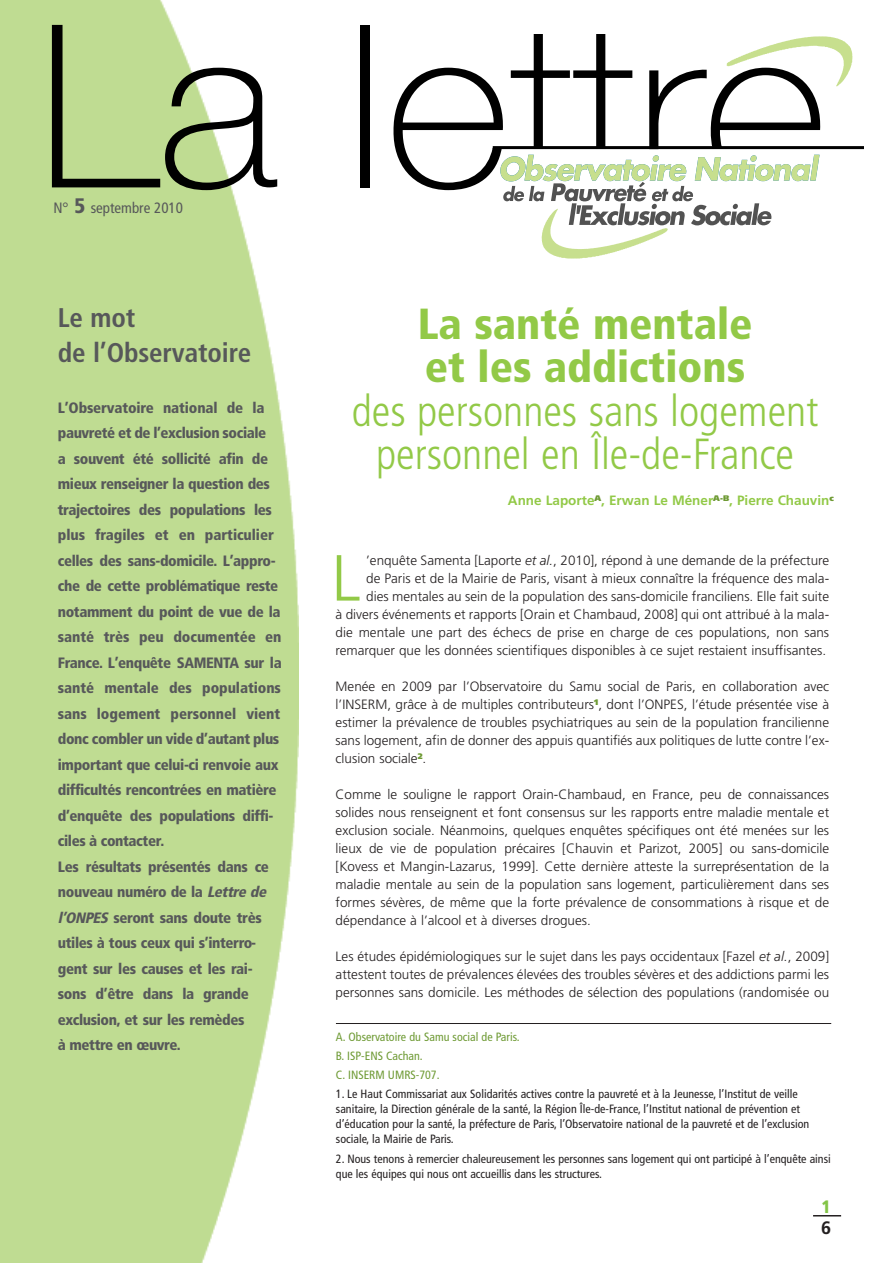
<style>
.page{position:relative;width:893px;height:1263px;background:#fff}
.page>*{position:absolute;margin:0;border:0;box-sizing:border-box;transform-origin:0 0}
.t1{font:300 65.1px "Frutiger";color:#92c947}
.t2{font:300 condensed 43.5px/43.5px "Frutiger";color:#92c947;text-align:center}
.t3{font:900 condensed 43.5px/43.5px "Frutiger";color:#92c947}
.t4{font:700 condensed 27px/34.5px "Frutiger";letter-spacing:-.005em;color:#57585a}
.t5{font:900 condensed 18px "Frutiger";color:#83c447}
.t6{font:700 18px "Frutiger";color:#231f20}
.t7{font:900 condensed 15px/25.5px "Frutiger";letter-spacing:-.025em;color:#57585a}
.t8{font:condensed 15px "Frutiger";color:#57585a}
.t9{font:300 13.5px/18px "Frutiger";color:#231f20;text-align:justify}
.t10{font:700 13.5px "Frutiger";color:#92c947}
.t11{font:condensed 12px/15px "Frutiger";color:#231f20}
.t12{font:condensed 12px/19.2px "Frutiger";color:#6e9a34}
.s1{font-weight:900;font-size:21px}
.s2{font-style:italic}
</style>
<div class="page">
<svg style="left:813px;top:1215px;width:28px;height:1px"></svg>
<img style="left:0;top:0;width:298px;height:1263px">
<svg style="left:52px;top:25px;width:225px;height:165px"></svg>
<div style="left:361px;top:25px;width:9px;height:162px;background:#000"></div>
<hr style="left:493px;top:146px;width:371px;height:3px;background:#000">
<svg style="left:393px;top:34px;width:460px;height:225px"></svg>
<hr style="left:336px;top:1023px;width:495px;height:1px;background:#231f20">
<p class="t8" style="left:53px;top:201px;width:131px">N° <span class="s1">5</span> septembre 2010</p>
<h3 class="t4" style="left:58px;top:303px;width:195px">Le mot<br>de l’Observatoire</h3>
<p class="t7" style="left:58px;top:396px;width:225px">L’Observatoire national de la pauvreté et de l’exclusion sociale<br>a souvent été sollicité afin de mieux renseigner la question des trajectoires des populations les plus fragiles et en particulier celles des sans-domicile. L’appro&shy;che de cette problématique reste notamment du point de vue de la santé très peu documentée en<br>France. L’enquête SAMENTA sur la santé mentale des populations sans logement personnel vient donc combler un vide d’autant plus important que celui-ci renvoie aux difficultés rencontrées en matière d’enquête des populations diffi&shy;ciles à contacter.<br>Les résultats présentés dans ce nouveau numéro de la <span class="s2">Lettrede l’ONPES</span> seront sans doute très utiles à tous ceux qui s’interro&shy;gent sur les causes et les rai&shy;sons d’être dans la grande exclusion, et sur les remèdes<br>à mettre en œuvre.</p>
<h2 class="t3" style="left:418px;top:305px;width:336px">La santé mentale et les addictions</h2>
<h2 class="t2" style="left:352px;top:392px;width:468px">des personnes sans logement personnel en Île-de-France</h2>
<p class="t10" style="left:508px;top:495px;width:327px">Anne Laporte<sup>A</sup>, Erwan Le Méner<sup>A-B</sup>, Pierre Chauvin<sup>c</sup></p>
<p class="t9" style="left:336px;top:552px;width:495px;text-align:right">’enquête Samenta [Laporte <span class="s2">et al.</span>, 2010], répond à une demande de la préfecture<br>de Paris et de la Mairie de Paris, visant à mieux connaître la fréquence des mala-<br>dies mentales au sein de la population des sans-domicile franciliens. Elle fait suite<br>à divers événements et rapports [Orain et Chambaud, 2008] qui ont attribué à la mala&shy;die mentale une part des échecs de prise en charge de ces populations, non sans remarquer que les données scientifiques disponibles à ce sujet restaient insuffisantes.</p>
<p class="t9" style="left:336px;top:678px;width:495px">Menée en 2009 par l’Observatoire du Samu social de Paris, en collaboration avec l’INSERM, grâce à de multiples contributeurs<sup>1</sup>, dont l’ONPES, l’étude présentée vise à estimer la prévalence de troubles psychiatriques au sein de la population francilienne sans logement, afin de donner des appuis quantifiés aux politiques de lutte contre l’ex&shy;clusion sociale<sup>2</sup>.</p>
<p class="t9" style="left:336px;top:786px;width:495px">Comme le souligne le rapport Orain-Chambaud, en France, peu de connaissances solides nous renseignent et font consensus sur les rapports entre maladie mentale et exclusion sociale. Néanmoins, quelques enquêtes spécifiques ont été menées sur les lieux de vie de population précaires [Chauvin et Parizot, 2005] ou sans-domicile [Kovess et Mangin-Lazarus, 1999]. Cette dernière atteste la surreprésentation de la maladie mentale au sein de la population sans logement, particulièrement dans ses formes sévères, de même que la forte prévalence de consommations à risque et de dépendance à l’alcool et à diverses drogues.</p>
<p class="t9" style="left:336px;top:948px;width:495px">Les études épidémiologiques sur le sujet dans les pays occidentaux [Fazel <span class="s2">et al.</span>, 2009] attestent toutes de prévalences élevées des troubles sévères et des addictions parmi les personnes sans domicile. Les méthodes de sélection des populations (randomisée ou</p>
<p class="t12" style="left:336px;top:1028px;width:185px">A. Observatoire du Samu social de Paris.<br>B. ISP-ENS Cachan.<br>C. INSERM UMRS-707.</p>
<p class="t11" style="left:336px;top:1087px;width:475px">1. Le Haut Commissariat aux Solidarités actives contre la pauvreté et à la Jeunesse, l’Institut de veille sanitaire, la Direction générale de la santé, la Région Île-de-France, l’Institut national de prévention et d’éducation pour la santé, la préfecture de Paris, l’Observatoire national de la pauvreté et de l’exclusion sociale, la Mairie de Paris.</p>
<p class="t11" style="left:336px;top:1152px;width:496px">2. Nous tenons à remercier chaleureusement les personnes sans logement qui ont participé à l’enquête ainsi que les équipes qui nous ont accueillis dans les structures.</p>
<h1 class="t1" style="left:332px;top:552px;width:30px">L</h1>
<h3 class="t5" style="left:822px;top:1199px;width:11px">1</h3>
<h3 class="t6" style="left:821px;top:1221px;width:12px">6</h3>
</div>
